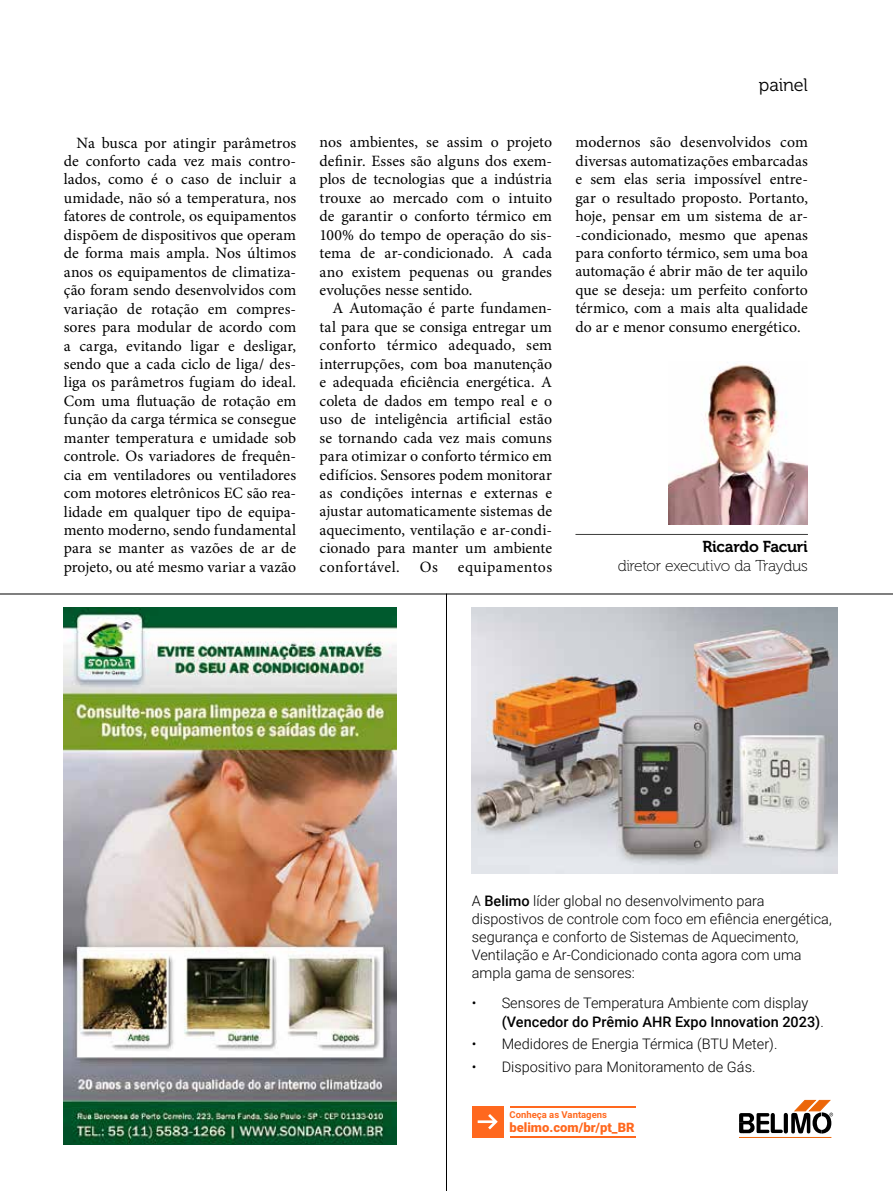
<style>
.page{position:relative;width:893px;height:1191px;background:#fff}
.page>*{position:absolute;margin:0;border:0;box-sizing:border-box;transform-origin:0 0}
.t1{font:18px "Museo 300";letter-spacing:-.01em;color:#000}
.t2{font:15.75px/18.5px "Minion Pro";letter-spacing:.005em;color:#000;text-align:justify}
.t3{font:15.75px "Museo 100";letter-spacing:-.025em;color:#000}
.t4{font:15.75px "Museo 700";letter-spacing:-.02em;color:#000}
.t5{font:15.75px "Minion Pro";letter-spacing:.025em;color:#000}
.t6{font:300 14.55px/18.1px "Roboto";color:#000}
.t7{font:900 13.05px "Roboto";color:#ff681e}
.t8{font:700 9.45px "Roboto";color:#ff681e}
.s1{font-weight:500}
</style>
<div class="page">
<hr style="left:0;top:593px;width:893px;height:1px;background:#000">
<hr style="left:446px;top:593px;width:1px;height:598px;background:#000">
<hr style="left:575px;top:534px;width:233px;height:1px;background:#3c3c3b">
<img style="left:668px;top:362px;width:140px;height:162px">
<img style="left:472px;top:607px;width:366px;height:266px">
<svg style="left:784px;top:1113px;width:4px;height:20px"></svg>
<svg style="left:791px;top:1100px;width:42px;height:33px"></svg>
<hr style="left:739px;top:1137px;width:92px;height:1px;background:#ec6608">
<svg style="left:739px;top:1113px;width:44px;height:20px"></svg>
<div style="left:472px;top:1105px;width:32px;height:32px;background:#ff681e"></div>
<svg style="left:478px;top:1114px;width:20px;height:15px"></svg>
<hr style="left:510px;top:1105px;width:126px;height:2px;background:#ff681e">
<hr style="left:510px;top:1136px;width:126px;height:1px;background:#ff681e">
<img style="left:64px;top:607px;width:333px;height:537px">
<p class="t2" style="left:64px;top:133px;width:234px;text-indent:13px">Na busca por atingir parâmetros de conforto cada vez mais contro&shy;lados, como é o caso de incluir a umidade, não só a temperatura, nos fatores de controle, os equipamentos dispõem de dispositivos que operam de forma mais ampla. Nos últimos anos os equipamentos de climatiza&shy;ção foram sendo desenvolvidos com variação de rotação em compres&shy;sores para modular de acordo com a carga, evitando ligar e desligar, sendo que a cada ciclo de liga/ des&shy;liga os parâmetros fugiam do ideal.<br>Com uma flutuação de rotação em função da carga térmica se consegue manter temperatura e umidade sob controle. Os variadores de frequên&shy;cia em ventiladores ou ventiladores com motores eletrônicos EC são rea&shy;lidade em qualquer tipo de equipa&shy;mento moderno, sendo fundamental para se manter as vazões de ar de projeto, ou até mesmo variar a vazão</p>
<p class="t2" style="left:320px;top:133px;width:234px">nos ambientes, se assim o projeto definir. Esses são alguns dos exem&shy;plos de tecnologias que a indústria trouxe ao mercado com o intuito de garantir o conforto térmico em 100% do tempo de operação do sis&shy;tema de ar-condicionado. A cada ano existem pequenas ou grandes evoluções nesse sentido.</p>
<p class="t2" style="left:320px;top:299px;width:234px;text-indent:13px">A Automação é parte fundamen&shy;tal para que se consiga entregar um conforto térmico adequado, sem interrupções, com boa manutenção e adequada eficiência energética. A coleta de dados em tempo real e o uso de inteligência artificial estão se tornando cada vez mais comuns para otimizar o conforto térmico em edifícios. Sensores podem monitorar as condições internas e externas e ajustar automaticamente sistemas de aquecimento, ventilação e ar-condi&shy;cionado para manter um ambiente confortável.</p>
<p class="t2" style="left:420px;top:557px;width:20px">Os</p>
<p class="t5" style="left:458px;top:556px;width:96px">equipamentos</p>
<p class="t1" style="left:759px;top:75px;width:51px">painel</p>
<p class="t2" style="left:575px;top:133px;width:234px">modernos são desenvolvidos com diversas automatizações embarcadas e sem elas seria impossível entre&shy;gar o resultado proposto. Portanto, hoje, pensar em um sistema de ar--condicionado, mesmo que apenas para conforto térmico, sem uma boa automação é abrir mão de ter aquilo que se deseja: um perfeito conforto térmico, com a mais alta qualidade do ar e menor consumo energético.</p>
<p class="t4" style="left:702px;top:537px;width:107px">Ricardo Facuri</p>
<p class="t3" style="left:618px;top:557px;width:192px">diretor executivo da Traydus</p>
<p class="t6" style="left:472px;top:890px;width:361px">A <span class="s1">Belimo</span> líder global no desenvolvimento para dispostivos de controle com foco em efiência energética, segurança e conforto de Sistemas de Aquecimento, Ventilação e Ar-Condicionado conta agora com uma ampla gama de sensores:</p>
<p class="t6" style="left:502px;top:993px;width:324px;text-indent:-30px">• Sensores de Temperatura Ambiente com display <span class="s1">(Vencedor do Prêmio AHR Expo Innovation 2023)</span>.</p>
<p class="t6" style="left:472px;top:1034px;width:307px">• Medidores de Energia Térmica (BTU Meter).</p>
<p class="t6" style="left:472px;top:1057px;width:285px">• Dispositivo para Monitoramento de Gás.</p>
<p class="t8" style="left:510px;top:1108px;width:99px">Conheça as Vantagens</p>
<p class="t7" style="left:509px;top:1118px;width:127px">belimo.com/br/pt_BR</p>
</div>
